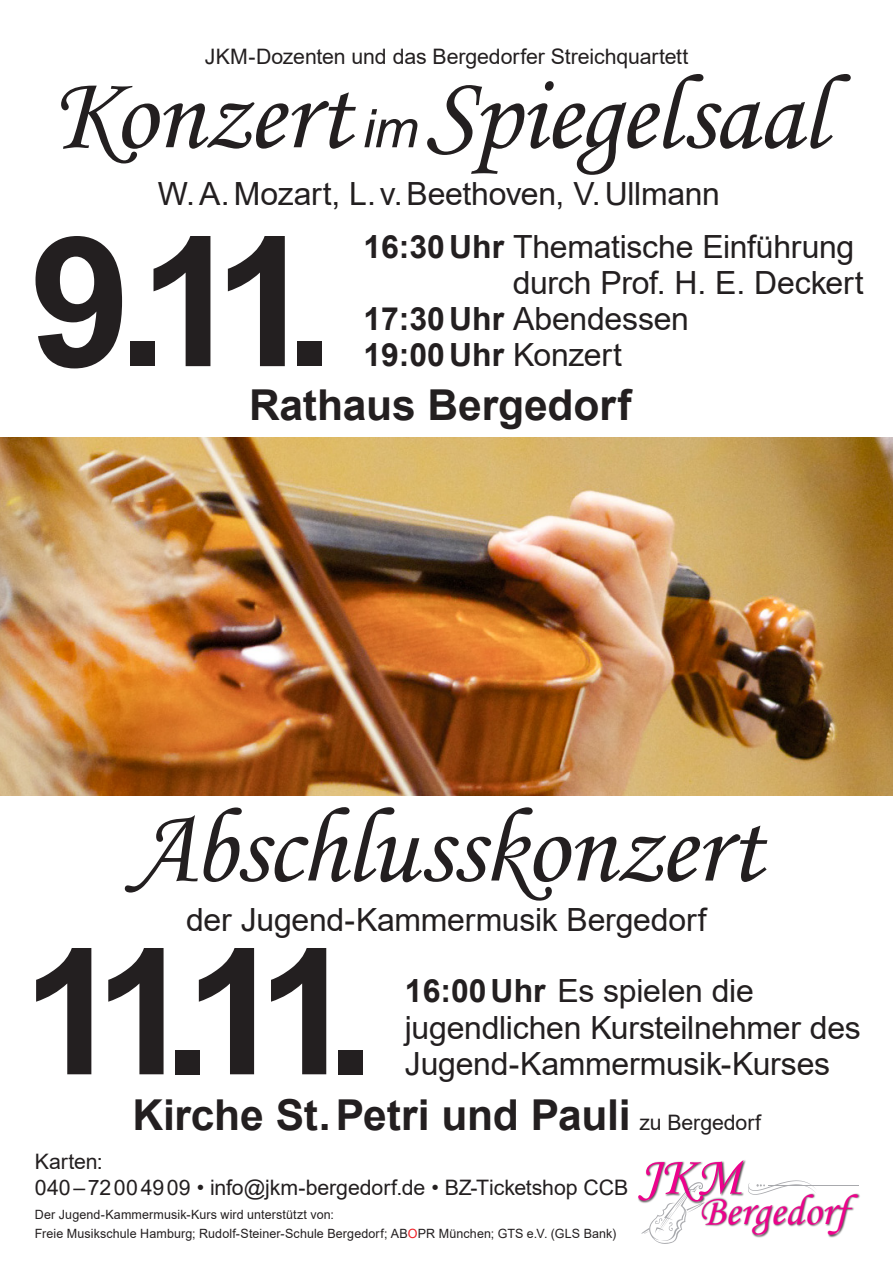
<style>
.page{position:relative;width:893px;height:1263px;background:#fff}
.page>*{position:absolute;margin:0;border:0;box-sizing:border-box;transform-origin:0 0}
.t1{font:700 181.05px "Arial";color:#231f20}
.t2{font:700 175.8px "Arial";color:#231f20}
.t3{font:106.5px "Monotype Corsiva";letter-spacing:-.015em;color:#231f20}
.t4{font:54.15px "Monotype Corsiva";color:#ed028c}
.t5{font:43.35px "Monotype Corsiva";color:#ed028c}
.t6{font:700 42.6px "Arial";letter-spacing:-.005em;color:#231f20}
.t7{font:31.95px/36.2px "Arial";letter-spacing:-.01em;color:#231f20}
.t8{font:21.3px/25.5px "Arial";letter-spacing:-.005em;color:#231f20}
.t9{font:12.75px/19.5px "Arial";letter-spacing:.01em;color:#231f20}
.s1{font-family:"Arial";font-style:italic;font-size:53.25px}
.s2{font-weight:700}
.s3{font-weight:400;font-size:21.3px}
.s4{color:#ee1d23}
</style>
<div class="page">
<hr style="left:768px;top:1185px;width:90px;height:1px;background:#a8a9ad">
<svg style="left:756px;top:1180px;width:59px;height:8px"></svg>
<svg style="left:641px;top:1213px;width:46px;height:31px"></svg>
<img style="left:638px;top:1160px;width:112px;height:53px">
<img style="left:698px;top:1188px;width:162px;height:50px">
<img style="left:0;top:437px;width:893px;height:358px">
<p class="t8" style="left:205px;top:43px;width:485px">JKM-Dozenten und das Bergedorfer Streichquartett</p>
<p class="t3" style="left:52px;top:50px;width:775px">Konzert <span class="s1">im</span>Spiegelsaal</p>
<p class="t7" style="left:158px;top:175px;width:564px">W.A.Mozart, L.v.Beethoven, V.Ullmann</p>
<p class="t7" style="left:363px;top:228px;width:492px"><span class="s2">16:30Uhr</span> Thematische Einführung</p>
<p class="t7" style="left:513px;top:264px;width:352px">durch Prof. H. E. Deckert</p>
<p class="t7" style="left:363px;top:300px;width:327px"><span class="s2">17:30Uhr</span> Abendessen<br><span class="s2">19:00Uhr</span> Konzert</p>
<p class="t6" style="left:249px;top:375px;width:384px">Rathaus Bergedorf</p>
<p class="t1" style="left:30px;top:175px;width:307px">9.11.</p>
<p class="t3" style="left:130px;top:783px;width:634px">Abschlusskonzert</p>
<p class="t7" style="left:186px;top:901px;width:522px">der Jugend-Kammermusik Bergedorf</p>
<p class="t2" style="left:22px;top:889px;width:354px">11.11.</p>
<p class="t7" style="left:405px;top:973px;width:457px"><span class="s2">16:00Uhr</span> Es spielen die jugendlichen Kursteilnehmer des<br>Jugend-Kammermusik-Kurses</p>
<p class="t6" style="left:132px;top:1085px;width:630px">Kirche St.Petri und Pauli <span class="s3">zu Bergedorf</span></p>
<p class="t8" style="left:35px;top:1148px;width:595px">Karten:<br>040–72004909 • info@jkm-bergedorf.de • BZ-Ticketshop CCB</p>
<p class="t9" style="left:35px;top:1204px;width:583px">Der Jugend-Kammermusik-Kurs wird unterstützt von:<br>Freie Musikschule Hamburg; Rudolf-Steiner-Schule Bergedorf; AB<span class="s4">O</span>PR München; GTS e.V. (GLS Bank)</p>
<p class="t4" style="left:638px;top:1144px;width:104px">JKM</p>
<p class="t5" style="left:699px;top:1184px;width:150px">Bergedorf</p>
</div>
